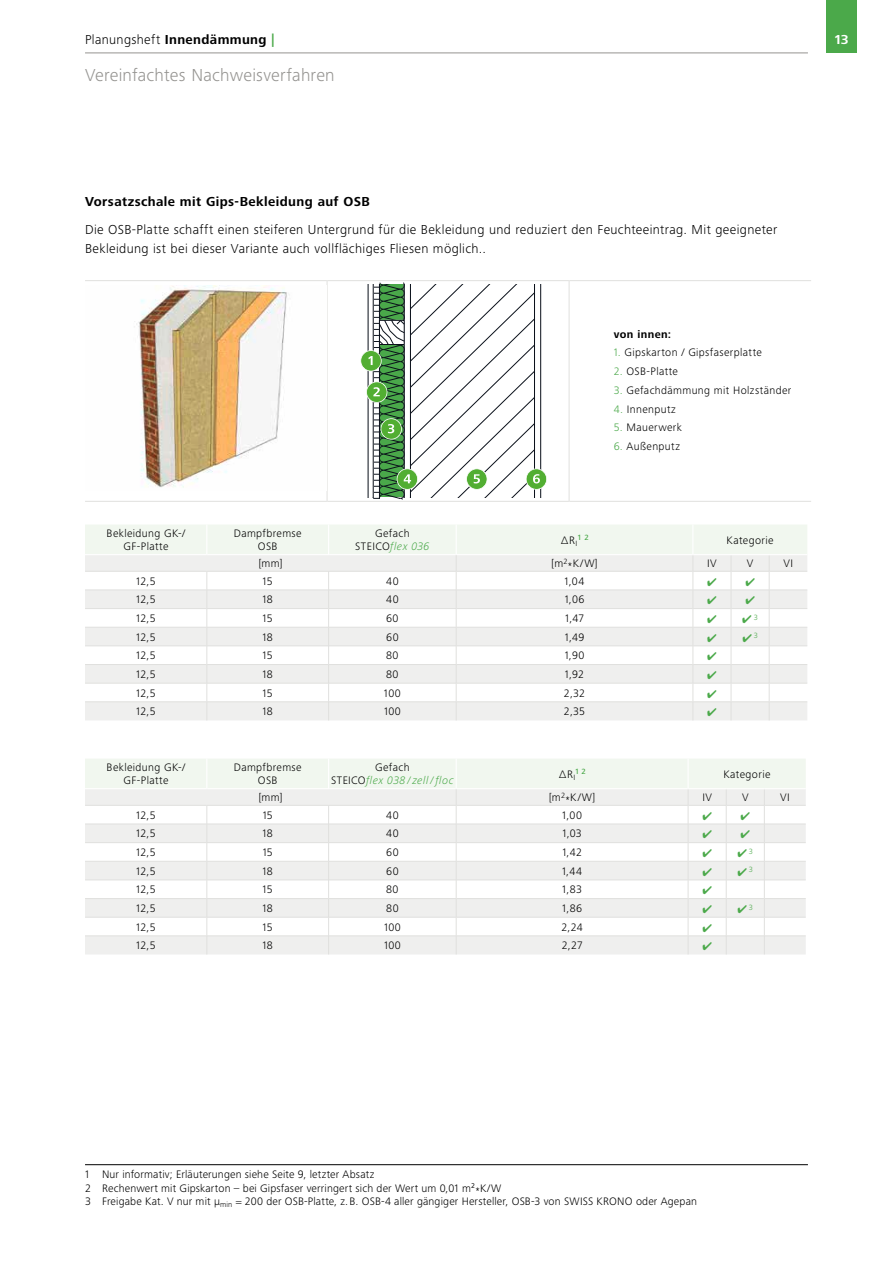
<style>
.page{position:relative;width:893px;height:1263px;background:#fff}
.page>*{position:absolute;margin:0;border:0;box-sizing:border-box;transform-origin:0 0}
.t1{font:300 18px "Frutiger Next LTW1 G";letter-spacing:.01em;color:#959491}
.t2{font:300 13.5px/18.8px "Frutiger Next LTW1 G";letter-spacing:.03em;color:#000}
.t3{font:700 13.5px "Frutiger Next LTW1 G";letter-spacing:.03em;color:#000}
.t4{font:700 13.5px "Frutiger Next LTW1 G";color:#fff}
.t5{font:300 11.25px/13.5px "Frutiger Next LTW1 G";letter-spacing:.025em;color:#000;text-align:center}
.t6{font:italic 300 11.25px/13.5px "Frutiger Next LTW1 G";letter-spacing:.035em;color:#4ba94a;text-align:center}
.t7{font:700 11.25px "Frutiger Next LTW1 G";letter-spacing:.035em;color:#000}
.t8{font:300 7.8px "Frutiger Next LTW1 G";color:#4ba94a}
.t9{font:500 7.8px "Frutiger Next LTW1 G";color:#4ba94a}
.s1{font-weight:700}
.s2{font-weight:700;color:#4ba94a}
.s3{color:#4ba94a}
.s4{font-style:italic;color:#4ba94a}
.s5{font-style:normal;color:#000}
</style>
<div class="page">
<hr style="left:85px;top:1164px;width:723px;height:1px;background:#000">
<hr style="left:85px;top:280px;width:242px;height:1px;background:#e0e0de">
<hr style="left:327px;top:280px;width:242px;height:1px;background:#e0e0de">
<hr style="left:327px;top:280px;width:1px;height:221px;background:#e0e0de">
<hr style="left:569px;top:280px;width:242px;height:1px;background:#e0e0de">
<hr style="left:569px;top:280px;width:1px;height:221px;background:#e0e0de">
<hr style="left:85px;top:501px;width:242px;height:1px;background:#e0e0de">
<hr style="left:327px;top:501px;width:242px;height:1px;background:#e0e0de">
<hr style="left:569px;top:501px;width:242px;height:1px;background:#e0e0de">
<img style="left:134px;top:285px;width:153px;height:203px">
<svg style="left:360px;top:282px;width:187px;height:218px"></svg>
<div style="left:826px;top:0;width:31px;height:53px;background:#4ba94a"></div>
<hr style="left:85px;top:53px;width:723px;height:1px;background:#959491">
<svg style="left:85px;top:525px;width:722px;height:195px"></svg>
<svg style="left:85px;top:759px;width:721px;height:195px"></svg>
<p class="t2" style="left:85px;top:30px;width:191px">Planungsheft <span class="s1">Innendämmung</span> <span class="s2">|</span></p>
<p class="t4" style="left:835px;top:32px;width:16px">13</p>
<h1 class="t1" style="left:85px;top:64px;width:251px">Vereinfachtes Nachweisverfahren</h1>
<p class="t3" style="left:85px;top:194px;width:286px">Vorsatzschale mit Gips-Bekleidung auf OSB</p>
<p class="t2" style="left:85px;top:221px;width:694px">Die OSB-Platte schafft einen steiferen Untergrund für die Bekleidung und reduziert den Feuchteeintrag. Mit geeigneter<br>Bekleidung ist bei dieser Variante auch vollflächiges Fliesen möglich..</p>
<p class="t7" style="left:614px;top:327px;width:59px">von innen:</p>
<p class="t5" style="left:614px;top:346px;width:150px"><span class="s3">1.</span> Gipskarton / Gipsfaserplatte</p>
<p class="t5" style="left:614px;top:365px;width:66px"><span class="s3">2.</span> OSB-Platte</p>
<p class="t5" style="left:614px;top:383px;width:179px"><span class="s3">3.</span> Gefachdämmung mit Holzständer</p>
<p class="t5" style="left:614px;top:402px;width:64px"><span class="s3">4.</span> Innenputz</p>
<p class="t5" style="left:614px;top:421px;width:70px"><span class="s3">5.</span> Mauerwerk</p>
<p class="t5" style="left:614px;top:440px;width:68px"><span class="s3">6.</span> Außenputz</p>
<p class="t5" style="left:107px;top:526px;width:80px">Bekleidung GK-/<br>GF-Platte</p>
<p class="t5" style="left:234px;top:526px;width:69px">Dampfbremse<br>OSB</p>
<p class="t5" style="left:355px;top:526px;width:76px">Gefach<br>STEICO<span class="s4">flex 036</span></p>
<p class="t5" style="left:560px;top:533px;width:18px">∆R<sub>I</sub></p>
<p class="t9" style="left:578px;top:533px;width:12px">1 2</p>
<p class="t5" style="left:727px;top:533px;width:49px">Kategorie</p>
<p class="t5" style="left:258px;top:556px;width:26px">[mm]</p>
<p class="t5" style="left:551px;top:556px;width:48px">[m<sup>2</sup>*K/W]</p>
<p class="t5" style="left:707px;top:556px;width:11px">IV</p>
<p class="t5" style="left:747px;top:556px;width:8px">V</p>
<p class="t5" style="left:783px;top:556px;width:11px">VI</p>
<p class="t5" style="left:136px;top:574px;width:21px">12,5</p>
<p class="t5" style="left:263px;top:574px;width:12px">15</p>
<p class="t5" style="left:386px;top:574px;width:14px">40</p>
<p class="t5" style="left:565px;top:574px;width:21px">1,04</p>
<p class="t5" style="left:136px;top:593px;width:21px">12,5</p>
<p class="t5" style="left:263px;top:593px;width:12px">18</p>
<p class="t5" style="left:386px;top:593px;width:14px">40</p>
<p class="t5" style="left:565px;top:593px;width:21px">1,06</p>
<p class="t5" style="left:136px;top:611px;width:21px">12,5</p>
<p class="t5" style="left:263px;top:611px;width:12px">15</p>
<p class="t5" style="left:386px;top:611px;width:14px">60</p>
<p class="t5" style="left:565px;top:611px;width:20px">1,47</p>
<p class="t8" style="left:707px;top:612px;width:52px">✔ ✔3</p>
<p class="t5" style="left:136px;top:630px;width:21px">12,5</p>
<p class="t5" style="left:263px;top:630px;width:12px">18</p>
<p class="t5" style="left:386px;top:630px;width:14px">60</p>
<p class="t5" style="left:565px;top:630px;width:21px">1,49</p>
<p class="t8" style="left:707px;top:631px;width:52px">✔ ✔3</p>
<p class="t5" style="left:136px;top:649px;width:21px">12,5</p>
<p class="t5" style="left:263px;top:649px;width:12px">15</p>
<p class="t5" style="left:386px;top:649px;width:14px">80</p>
<p class="t5" style="left:565px;top:649px;width:21px">1,90</p>
<p class="t5" style="left:136px;top:667px;width:21px">12,5</p>
<p class="t5" style="left:263px;top:667px;width:12px">18</p>
<p class="t5" style="left:386px;top:667px;width:14px">80</p>
<p class="t5" style="left:565px;top:667px;width:21px">1,92</p>
<p class="t5" style="left:136px;top:686px;width:21px">12,5</p>
<p class="t5" style="left:263px;top:686px;width:12px">15</p>
<p class="t5" style="left:384px;top:686px;width:18px">100</p>
<p class="t5" style="left:564px;top:686px;width:23px">2,32</p>
<p class="t5" style="left:136px;top:705px;width:21px">12,5</p>
<p class="t5" style="left:263px;top:705px;width:12px">18</p>
<p class="t5" style="left:384px;top:705px;width:18px">100</p>
<p class="t5" style="left:564px;top:705px;width:23px">2,35</p>
<p class="t5" style="left:107px;top:760px;width:80px">Bekleidung GK-/<br>GF-Platte</p>
<p class="t5" style="left:234px;top:760px;width:69px">Dampfbremse<br>OSB</p>
<p class="t6" style="left:331px;top:760px;width:124px"><span class="s5">Gefach<br>STEICO</span>flex 038 / zell / floc</p>
<p class="t5" style="left:558px;top:767px;width:18px">∆R<sub>I</sub></p>
<p class="t9" style="left:575px;top:767px;width:12px">1 2</p>
<p class="t5" style="left:723px;top:767px;width:49px">Kategorie</p>
<p class="t5" style="left:258px;top:790px;width:26px">[mm]</p>
<p class="t5" style="left:549px;top:790px;width:48px">[m<sup>2</sup>*K/W]</p>
<p class="t5" style="left:702px;top:790px;width:11px">IV</p>
<p class="t5" style="left:742px;top:790px;width:8px">V</p>
<p class="t5" style="left:780px;top:790px;width:11px">VI</p>
<p class="t5" style="left:136px;top:808px;width:21px">12,5</p>
<p class="t5" style="left:263px;top:808px;width:12px">15</p>
<p class="t5" style="left:386px;top:808px;width:14px">40</p>
<p class="t5" style="left:562px;top:808px;width:21px">1,00</p>
<p class="t5" style="left:136px;top:827px;width:21px">12,5</p>
<p class="t5" style="left:263px;top:827px;width:12px">18</p>
<p class="t5" style="left:386px;top:827px;width:14px">40</p>
<p class="t5" style="left:562px;top:827px;width:21px">1,03</p>
<p class="t5" style="left:136px;top:845px;width:21px">12,5</p>
<p class="t5" style="left:263px;top:845px;width:12px">15</p>
<p class="t5" style="left:386px;top:845px;width:14px">60</p>
<p class="t5" style="left:562px;top:845px;width:21px">1,42</p>
<p class="t8" style="left:702px;top:846px;width:52px">✔ ✔3</p>
<p class="t5" style="left:136px;top:864px;width:21px">12,5</p>
<p class="t5" style="left:263px;top:864px;width:12px">18</p>
<p class="t5" style="left:386px;top:864px;width:14px">60</p>
<p class="t5" style="left:562px;top:864px;width:22px">1,44</p>
<p class="t8" style="left:702px;top:865px;width:52px">✔ ✔3</p>
<p class="t5" style="left:136px;top:883px;width:21px">12,5</p>
<p class="t5" style="left:263px;top:883px;width:12px">15</p>
<p class="t5" style="left:386px;top:883px;width:14px">80</p>
<p class="t5" style="left:562px;top:883px;width:21px">1,83</p>
<p class="t5" style="left:136px;top:901px;width:21px">12,5</p>
<p class="t5" style="left:263px;top:901px;width:12px">18</p>
<p class="t5" style="left:386px;top:901px;width:14px">80</p>
<p class="t5" style="left:562px;top:901px;width:21px">1,86</p>
<p class="t8" style="left:702px;top:902px;width:52px">✔ ✔3</p>
<p class="t5" style="left:136px;top:920px;width:21px">12,5</p>
<p class="t5" style="left:263px;top:920px;width:12px">15</p>
<p class="t5" style="left:384px;top:920px;width:18px">100</p>
<p class="t5" style="left:561px;top:920px;width:23px">2,24</p>
<p class="t5" style="left:136px;top:939px;width:21px">12,5</p>
<p class="t5" style="left:263px;top:939px;width:12px">18</p>
<p class="t5" style="left:384px;top:939px;width:18px">100</p>
<p class="t5" style="left:562px;top:939px;width:22px">2,27</p>
<p class="t5" style="left:85px;top:1168px;width:613px;text-align:left">1 Nur informativ; Erläuterungen siehe Seite 9, letzter Absatz<br>2 Rechenwert mit Gipskarton – bei Gipsfaser verringert sich der Wert um 0,01 m²*K/W<br>3 Freigabe Kat. V nur mit μ<sub>min</sub> = 200 der OSB-Platte, z.B. OSB-4 aller gängiger Hersteller, OSB-3 von SWISS KRONO oder Agepan</p>
</div>
